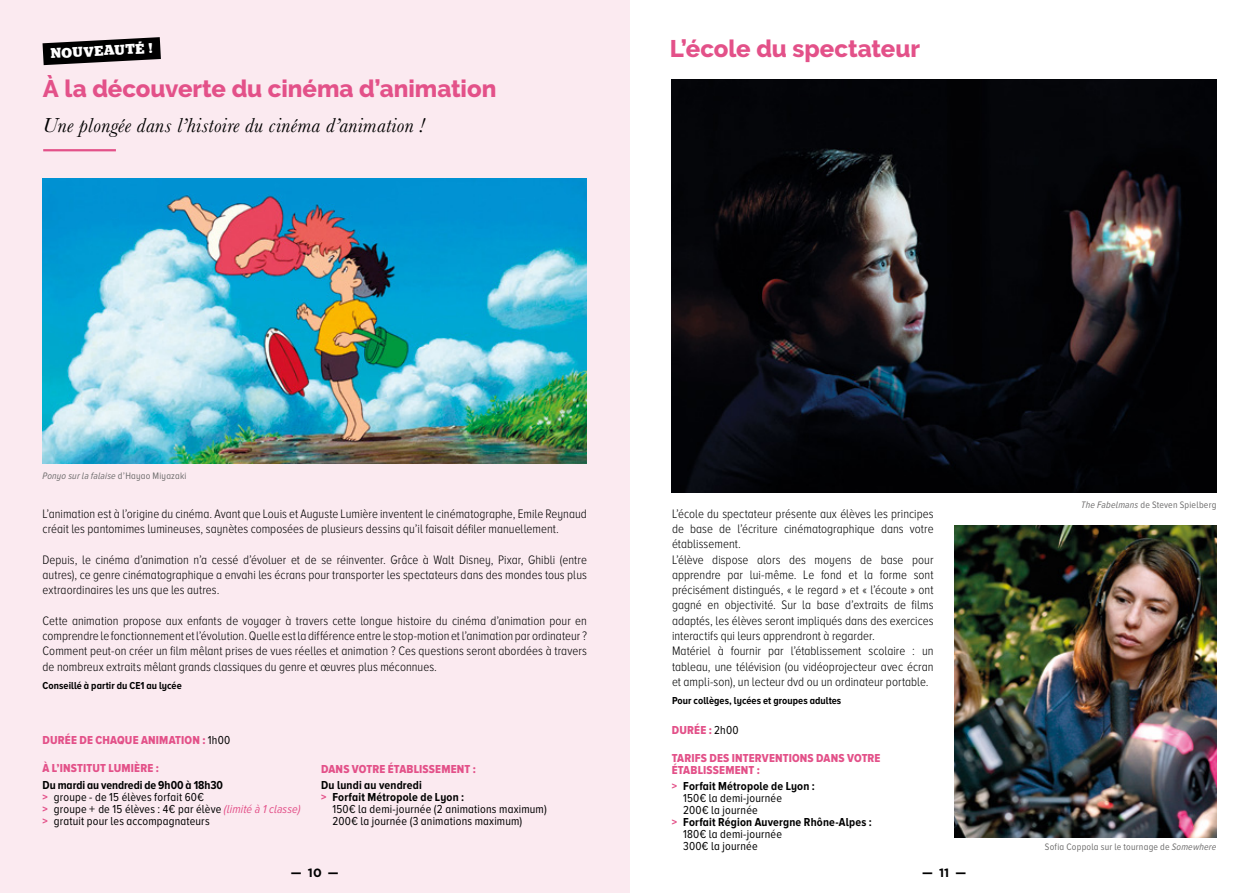
<style>
.page{position:relative;width:1259px;height:893px;background:#fff}
.page>*{position:absolute;margin:0;border:0;box-sizing:border-box;transform-origin:0 0}
.t1{font:800 24px "Raleway";color:#e35189}
.t2{font:italic 21px "Baskerville";letter-spacing:.02em;color:#000}
.t3{font:700 14.1px "Stag";color:#fff}
.t4{font:300 12.75px/15.3px "Proxima Nova A Cond";letter-spacing:.005em;color:#000}
.t5{font:12px/12px "Proxima Nova A Cond";letter-spacing:.015em;color:#000}
.t6{font:12px/12px "Proxima Nova A Cond Extrabld";letter-spacing:.015em;color:#e35189}
.t7{font:700 12px "Proxima Nova A Cond";letter-spacing:.015em;color:#000}
.t8{font:700 12px "Gotham";color:#000}
.t9{font:700 10.5px "Proxima Nova A Cond";letter-spacing:.01em;color:#000}
.t10{font:9.75px "Proxima Nova A Cond";letter-spacing:.02em;color:#706f6f}
.t11{font:italic 9.75px "Proxima Nova A Cond";letter-spacing:.015em;color:#706f6f}
.s1{font-style:normal}
.s2{font-family:"Proxima Nova A Cond";color:#000}
.s3{font-weight:700}
.s4{font-family:"Proxima Nova A Cond Extrabld";color:#e35189}
.s5{font-family:"Proxima Nova"}
.s6{font-style:italic;color:#e35189}
.s7{font-family:"Proxima Nova A Cond Extrabld";font-weight:400;color:#e35189}
.s8{font-style:italic}
</style>
<div class="page">
<div style="left:0;top:0;width:629px;height:893px;background:#fbeaf0"></div>
<img style="left:672px;top:80px;width:544px;height:413px">
<img style="left:955px;top:526px;width:261px;height:312px">
<img style="left:43px;top:179px;width:544px;height:285px">
<hr style="left:43px;top:149px;width:73px;height:2px;background:#e35189">
<svg style="left:43px;top:37px;width:118px;height:28px"></svg>
<p class="t3" style="left:50px;top:45px;width:103px;rotate:-3deg">NOUVEAUTÉ !</p>
<h1 class="t1" style="left:43px;top:74px;width:455px">À la découverte du cinéma d’animation</h1>
<h2 class="t2" style="left:43px;top:111px;width:383px">Une plongée dans l’histoire du cinéma d’animation !</h2>
<h1 class="t1" style="left:670px;top:35px;width:251px">L’école du spectateur</h1>
<p class="t11" style="left:43px;top:470px;width:145px">Ponyo sur la falaise <span class="s1">d’Hayao Miyazaki</span></p>
<p class="t4" style="left:43px;top:506px;width:546px">L’animation est à l’origine du cinéma. Avant que Louis et Auguste Lumière inventent le cinématographe, Emile Reynaud créait les pantomimes lumineuses, saynètes composées de plusieurs dessins qu’il faisait défiler manuellement.</p>
<p class="t4" style="left:43px;top:552px;width:546px;text-align:justify">Depuis, le cinéma d’animation n’a cessé d’évoluer et de se réinventer. Grâce à Walt Disney, Pixar, Ghibli (entre autres), ce genre cinématographique a envahi les écrans pour transporter les spectateurs dans des mondes tous plus extraordinaires les uns que les autres.</p>
<p class="t4" style="left:43px;top:613px;width:546px;text-align:justify">Cette animation propose aux enfants de voyager à travers cette longue histoire du cinéma d’animation pour en comprendre le fonctionnement et l’évolution. Quelle est la différence entre le stop-motion et l’animation par ordinateur ?<br>Comment peut-on créer un film mêlant prises de vues réelles et animation ? Ces questions seront abordées à travers de nombreux extraits mêlant grands classiques du genre et œuvres plus méconnues.</p>
<p class="t9" style="left:43px;top:679px;width:141px">Conseillé à partir du CE1 au lycée</p>
<p class="t6" style="left:43px;top:734px;width:189px">DURÉE DE CHAQUE ANIMATION : <span class="s2">1h00</span></p>
<p class="t6" style="left:43px;top:762px;width:118px">À L’INSTITUT LUMIÈRE :</p>
<p class="t5" style="left:43px;top:779px;width:259px"><span class="s3">Du mardi au vendredi de 9h00 à 18h30<br></span><span class="s4">&gt;</span> groupe - de 15 élèves forfait 60€<br><span class="s4">&gt;</span> groupe <span class="s5">+</span> de 15 élèves : 4€ par élève <span class="s6">(limité à 1 classe) </span><span class="s4">&gt;</span> gratuit pour les accompagnateurs</p>
<p class="t6" style="left:321px;top:762px;width:156px">DANS VOTRE ÉTABLISSEMENT :</p>
<p class="t7" style="left:321px;top:778px;width:102px">Du lundi au vendredi</p>
<p class="t7" style="left:321px;top:790px;width:145px"><span class="s7">&gt;</span> Forfait Métropole de Lyon :</p>
<p class="t5" style="left:332px;top:803px;width:216px">150€ la demi-journée (2 animations maximum)</p>
<p class="t5" style="left:332px;top:815px;width:191px">200€ la journée (3 animations maximum)</p>
<p class="t8" style="left:291px;top:865px;width:49px">— 10 —</p>
<p class="t4" style="left:672px;top:506px;width:263px">L’école du spectateur présente aux élèves les principes de base de l’écriture cinématographique dans votre établissement.<br>L’élève dispose alors des moyens de base pour apprendre par lui-même. Le fond et la forme sont précisément distingués, « le regard » et « l’écoute » ont gagné en objectivité. Sur la base d’extraits de films adaptés, les élèves seront impliqués dans des exercices interactifs qui leurs apprendront à regarder.<br>Matériel à fournir par l’établissement scolaire : un tableau, une télévision (ou vidéoprojecteur avec écran et ampli-son), un lecteur dvd ou un ordinateur portable.</p>
<p class="t9" style="left:672px;top:695px;width:171px">Pour collèges, lycées et groupes adultes</p>
<p class="t6" style="left:672px;top:724px;width:68px">DURÉE : <span class="s2">2h00</span></p>
<p class="t6" style="left:672px;top:752px;width:210px">TARIFS DES INTERVENTIONS DANS VOTRE<br>ÉTABLISSEMENT :</p>
<p class="t7" style="left:672px;top:780px;width:145px"><span class="s7">&gt;</span> Forfait Métropole de Lyon :</p>
<p class="t5" style="left:683px;top:792px;width:100px">150€ la demi-journée</p>
<p class="t5" style="left:683px;top:804px;width:76px">200€ la journée</p>
<p class="t7" style="left:672px;top:816px;width:201px"><span class="s7">&gt;</span> Forfait Région Auvergne Rhône-Alpes :</p>
<p class="t5" style="left:683px;top:828px;width:100px">180€ la demi-journée</p>
<p class="t5" style="left:683px;top:840px;width:76px">300€ la journée</p>
<p class="t8" style="left:922px;top:865px;width:45px">— 11 —</p>
<p class="t10" style="left:1081px;top:499px;width:137px"><span class="s8">The Fabelmans</span> de Steven Spielberg</p>
<p class="t10" style="left:1045px;top:842px;width:173px">Sofia Coppola sur le tournage de <span class="s8">Somewhere</span></p>
</div>
